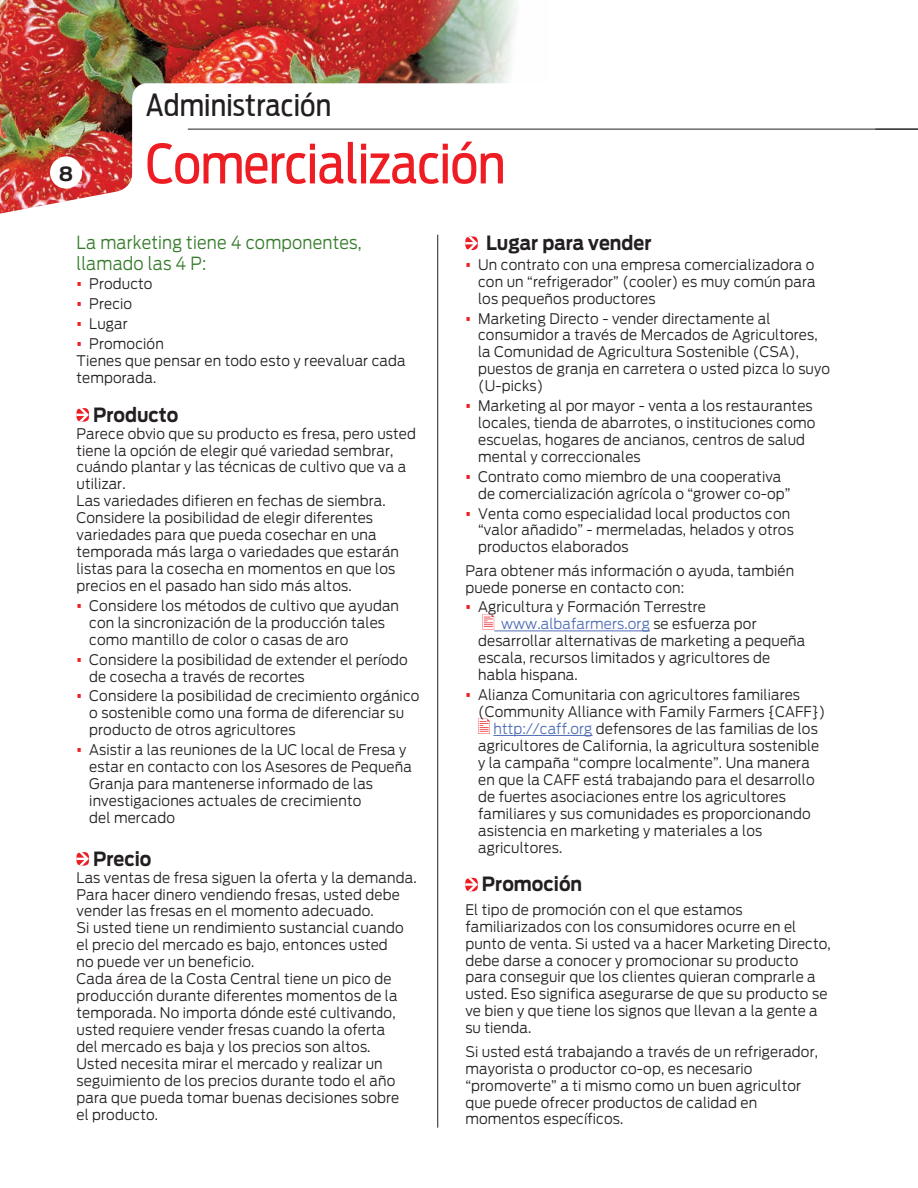
<style>
.page{position:relative;width:918px;height:1188px;background:#fff}
.page>*{position:absolute;margin:0;border:0;box-sizing:border-box;transform-origin:0 0}
.t1{font:54px "Antenna Cond";letter-spacing:-.01em;color:#ee1d23}
.t2{font:30px "Antenna Cond";letter-spacing:.005em;color:#231f20}
.Subtitulo{font:700 19.5px "Antenna";color:#231f20;scale:.9 1}
.Subtitulo-2{font:700 19.5px "Antenna";color:#231f20}
.Introduccion{font:300 18px/20.7px "Antenna";letter-spacing:.01em;color:#357b2b;scale:.9 1}
.Puntos{font:300 14.55px/17px "Antenna";letter-spacing:.01em;color:#231f20;scale:.94 1}
.Texto_general{font:300 14.55px/17px "Antenna";letter-spacing:.01em;color:#231f20;scale:.94 1}
.Puntos-2{font:300 14.55px "Antenna";letter-spacing:.01em;color:#506eb5;scale:.94 1}
.s1{font-family:"Antenna Cond";font-weight:700;font-size:16.5px;color:#ee1d23}
.s2{color:#231f20}
.s3{color:#506eb5}
</style>
<div class="page">
<img style="left:0;top:0;width:549px;height:214px">
<div style="left:50px;top:156px;width:32px;height:33px;background:#fff;border-radius:50%"></div>
<hr style="left:188px;top:129px;width:730px;height:1px;background:#231f20">
<svg style="left:77px;top:408px;width:12px;height:14px"></svg>
<svg style="left:77px;top:852px;width:12px;height:14px"></svg>
<hr style="left:494px;top:631px;width:156px;height:1px;background:#506eb5">
<hr style="left:493px;top:735px;width:100px;height:1px;background:#506eb5">
<svg style="left:465px;top:236px;width:13px;height:14px"></svg>
<svg style="left:482px;top:614px;width:12px;height:15px"></svg>
<svg style="left:478px;top:719px;width:12px;height:15px"></svg>
<svg style="left:465px;top:878px;width:13px;height:13px"></svg>
<hr style="left:437px;top:235px;width:1px;height:893px;background:#231f20">
<p class="Subtitulo-2" style="left:59px;top:162px;width:16px">8</p>
<p class="t2" style="left:146px;top:88px;width:187px">Administración</p>
<p class="t1" style="left:146px;top:132px;width:362px">Comercialización</p>
<p class="Introduccion" style="left:77px;top:232px;width:318px">La marketing tiene 4 componentes, llamado las 4 P:</p>
<p class="Puntos" style="left:77px;top:276px;width:82px"><span class="s1">•</span> Producto</p>
<p class="Puntos" style="left:77px;top:295px;width:61px"><span class="s1">•</span> Precio</p>
<p class="Puntos" style="left:77px;top:315px;width:56px"><span class="s1">•</span> Lugar</p>
<p class="Puntos" style="left:77px;top:335px;width:94px"><span class="s1">•</span> Promoción</p>
<p class="Texto_general" style="left:77px;top:352px;width:352px">Tienes que pensar en todo esto y reevaluar cada temporada.</p>
<p class="Subtitulo" style="left:93px;top:403px;width:96px">Producto</p>
<p class="Texto_general" style="left:77px;top:425px;width:363px">Parece obvio que su producto es fresa, pero usted tiene la opción de elegir qué variedad sembrar, cuándo plantar y las técnicas de cultivo que va a utilizar.</p>
<p class="Texto_general" style="left:77px;top:493px;width:345px">Las variedades difieren en fechas de siembra.<br>Considere la posibilidad de elegir diferentes variedades para que pueda cosechar en una temporada más larga o variedades que estarán listas para la cosecha en momentos en que los precios en el pasado han sido más altos.</p>
<p class="Puntos" style="left:89px;top:597px;width:331px;text-indent:-13px"><span class="s1">•</span> Considere los métodos de cultivo que ayudan con la sincronización de la producción tales como mantillo de color o casas de aro</p>
<p class="Puntos" style="left:89px;top:651px;width:340px;text-indent:-13px"><span class="s1">•</span> Considere la posibilidad de extender el período de cosecha a través de recortes</p>
<p class="Puntos" style="left:89px;top:688px;width:353px;text-indent:-13px"><span class="s1">•</span> Considere la posibilidad de crecimiento orgánico o sostenible como una forma de diferenciar su producto de otros agricultores</p>
<p class="Puntos" style="left:89px;top:741px;width:345px;text-indent:-13px"><span class="s1">•</span> Asistir a las reuniones de la UC local de Fresa y estar en contacto con los Asesores de Pequeña Granja para mantenerse informado de las investigaciones actuales de crecimiento<br>del mercado</p>
<p class="Subtitulo" style="left:93px;top:847px;width:66px">Precio</p>
<p class="Texto_general" style="left:77px;top:869px;width:363px">Las ventas de fresa siguen la oferta y la demanda.</p>
<p class="Texto_general" style="left:77px;top:886px;width:350px">Para hacer dinero vendiendo fresas, usted debe vender las fresas en el momento adecuado.<br>Si usted tiene un rendimiento sustancial cuando el precio del mercado es bajo, entonces usted no puede ver un beneficio.</p>
<p class="Texto_general" style="left:77px;top:971px;width:343px">Cada área de la Costa Central tiene un pico de producción durante diferentes momentos de la temporada. No importa dónde esté cultivando, usted requiere vender fresas cuando la oferta del mercado es baja y los precios son altos.</p>
<p class="Texto_general" style="left:77px;top:1055px;width:345px">Usted necesita mirar el mercado y realizar un seguimiento de los precios durante todo el año para que pueda tomar buenas decisiones sobre el producto.</p>
<p class="Subtitulo" style="left:486px;top:231px;width:185px">Lugar para vender</p>
<p class="Puntos" style="left:478px;top:256px;width:361px;text-align:justify;text-indent:-13px"><span class="s1">•</span> Un contrato con una empresa comercializadora o con un “refrigerador” (cooler) es muy común para los pequeños productores</p>
<p class="Puntos" style="left:478px;top:310px;width:376px;text-indent:-13px"><span class="s1">•</span> Marketing Directo - vender directamente al consumidor a través de Mercados de Agricultores, la Comunidad de Agricultura Sostenible (CSA), puestos de granja en carretera o usted pizca lo suyo (U-picks)</p>
<p class="Puntos" style="left:478px;top:397px;width:360px;text-indent:-13px"><span class="s1">•</span> Marketing al por mayor - venta a los restaurantes locales, tienda de abarrotes, o instituciones como escuelas, hogares de ancianos, centros de salud mental y correccionales</p>
<p class="Puntos" style="left:478px;top:468px;width:334px;text-indent:-13px"><span class="s1">•</span> Contrato como miembro de una cooperativa de comercialización agrícola o “grower co-op”</p>
<p class="Puntos" style="left:478px;top:505px;width:337px;text-indent:-13px"><span class="s1">•</span> Venta como especialidad local productos con “valor añadido” - mermeladas, helados y otros productos elaborados</p>
<p class="Texto_general" style="left:465px;top:562px;width:351px">Para obtener más información o ayuda, también puede ponerse en contacto con:</p>
<p class="Puntos" style="left:465px;top:599px;width:258px"><span class="s1">•</span> Agricultura y Formación Terrestre</p>
<p class="Puntos-2" style="left:501px;top:616px;width:273px">www.albafarmers.org <span class="s2">se esfuerza por</span></p>
<p class="Puntos" style="left:478px;top:633px;width:350px">desarrollar alternativas de marketing a pequeña</p>
<p class="Puntos" style="left:478px;top:650px;width:312px">escala, recursos limitados y agricultores de</p>
<p class="Puntos" style="left:478px;top:667px;width:108px">habla hispana.</p>
<p class="Puntos" style="left:465px;top:686px;width:358px"><span class="s1">•</span> Alianza Comunitaria con agricultores familiares</p>
<p class="Puntos" style="left:478px;top:703px;width:371px">(Community Alliance with Family Farmers {CAFF})</p>
<p class="Puntos" style="left:493px;top:720px;width:347px"><span class="s3">http://caff.org</span> defensores de las familias de los</p>
<p class="Puntos" style="left:478px;top:737px;width:365px">agricultores de California, la agricultura sostenible</p>
<p class="Puntos" style="left:478px;top:754px;width:354px">y la campaña “compre localmente”. Una manera</p>
<p class="Puntos" style="left:478px;top:771px;width:360px">en que la CAFF está trabajando para el desarrollo</p>
<p class="Puntos" style="left:478px;top:788px;width:329px">de fuertes asociaciones entre los agricultores</p>
<p class="Puntos" style="left:478px;top:805px;width:355px">familiares y sus comunidades es proporcionando</p>
<p class="Puntos" style="left:478px;top:822px;width:304px">asistencia en marketing y materiales a los</p>
<p class="Puntos" style="left:478px;top:839px;width:91px">agricultores.</p>
<p class="Subtitulo" style="left:482px;top:873px;width:113px">Promoción</p>
<p class="Texto_general" style="left:465px;top:901px;width:390px">El tipo de promoción con el que estamos familiarizados con los consumidores ocurre en el punto de venta. Si usted va a hacer Marketing Directo, debe darse a conocer y promocionar su producto para conseguir que los clientes quieran comprarle a usted. Eso significa asegurarse de que su producto se ve bien y que tiene los signos que llevan a la gente a su tienda.</p>
<p class="Texto_general" style="left:465px;top:1043px;width:377px">Si usted está trabajando a través de un refrigerador, mayorista o productor co-op, es necesario “promoverte” a ti mismo como un buen agricultor que puede ofrecer productos de calidad en momentos específicos.</p>
</div>
